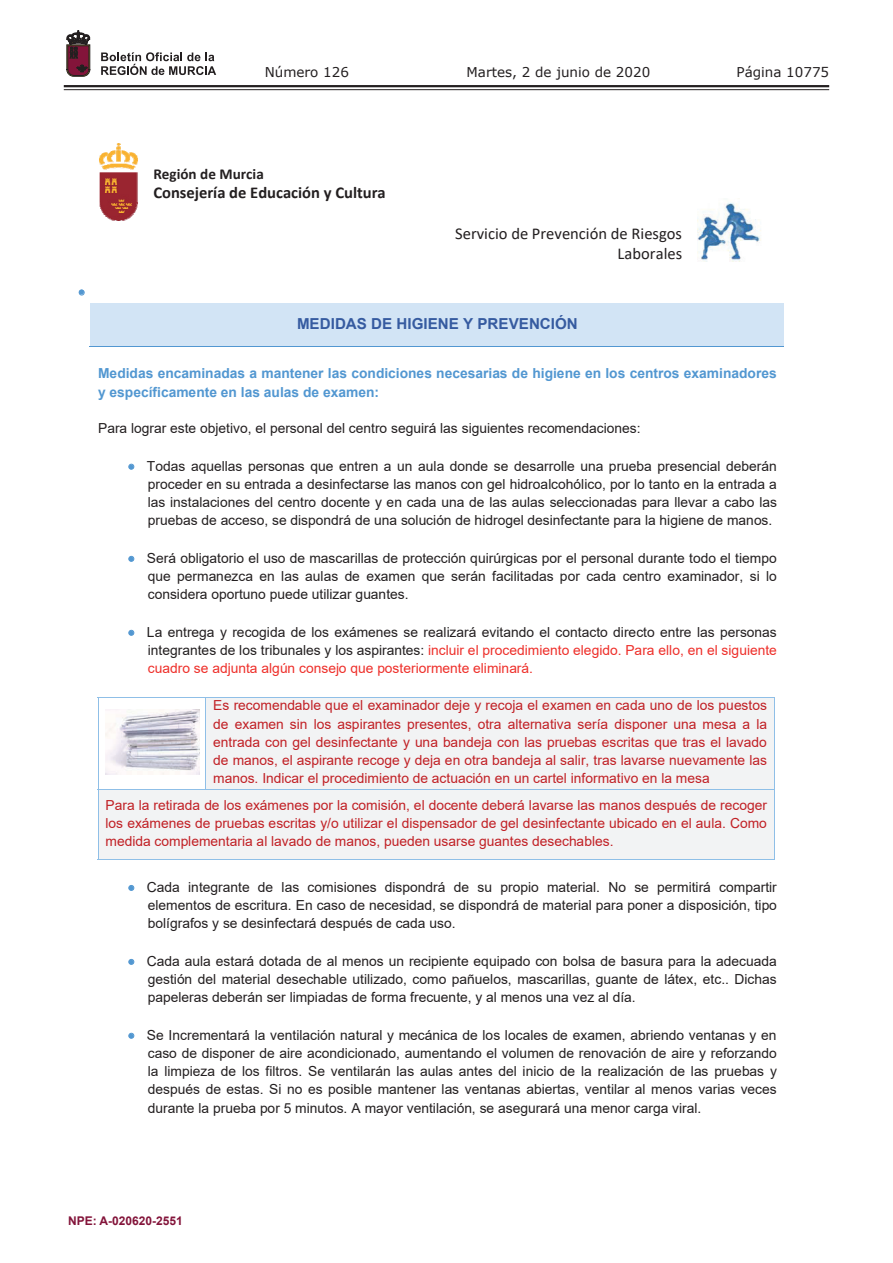
<style>
.page{position:relative;width:893px;height:1263px;background:#fff}
.page>*{position:absolute;margin:0;border:0;box-sizing:border-box;transform-origin:0 0}
.t1{font:16.5px/20.2px "Calibri";color:#231f20;text-align:right}
.t2{font:700 16.5px "Calibri";color:#231f20}
.t3{font:700 15.15px "Arial";color:#365ba0}
.t4{font:700 15.15px "Calibri";color:#231f20}
.t5{font:13.8px/18.3px "Arial";color:#231f20;text-align:justify}
.t6{font:13.8px/18.3px "Arial";color:#c12025;text-align:justify}
.t7{font:700 13.8px/18.1px "Arial";color:#5297d1}
.t8{font:13.8px "Symbol";color:#5297d1}
.t9{font:13.5px "Verdana";color:#231f20}
.t10{font:700 12px "Arial";color:#83143a}
.s1{color:#5297d1}
.s2{color:#ee2f2a}
</style>
<div class="page">
<hr style="left:64px;top:85px;width:765px;height:2px;background:#231f20">
<hr style="left:64px;top:89px;width:765px;height:1px;background:#231f20">
<svg style="left:101px;top:52px;width:115px;height:23px"></svg>
<svg style="left:67px;top:31px;width:23px;height:45px"></svg>
<img style="left:99px;top:143px;width:39px;height:78px">
<img style="left:698px;top:203px;width:63px;height:59px">
<svg style="left:79px;top:290px;width:5px;height:5px"></svg>
<div style="left:91px;top:303px;width:693px;height:44px;background:#d2e4f5"></div>
<hr style="left:90px;top:347px;width:694px;height:1px;background:#5297d1">
<svg style="left:129px;top:464px;width:5px;height:5px"></svg>
<svg style="left:129px;top:556px;width:5px;height:5px"></svg>
<svg style="left:129px;top:630px;width:5px;height:5px"></svg>
<div style="left:106px;top:710px;width:92px;height:66px;background:#fdf8f6"></div>
<img style="left:106px;top:710px;width:94px;height:64px">
<div style="left:206px;top:698px;width:568px;height:91px;background:#f2f3f4"></div>
<hr style="left:98px;top:697px;width:108px;height:1px;background:#8fbfe7">
<hr style="left:206px;top:697px;width:568px;height:1px;background:#8fbfe7">
<hr style="left:98px;top:698px;width:1px;height:91px;background:#8fbfe7">
<hr style="left:205px;top:698px;width:1px;height:91px;background:#8fbfe7">
<hr style="left:774px;top:698px;width:1px;height:91px;background:#8fbfe7">
<div style="left:98px;top:789px;width:676px;height:70px;background:#f2f3f4"></div>
<hr style="left:98px;top:789px;width:108px;height:1px;background:#8fbfe7">
<hr style="left:206px;top:789px;width:568px;height:1px;background:#8fbfe7">
<hr style="left:98px;top:789px;width:1px;height:71px;background:#8fbfe7">
<hr style="left:98px;top:859px;width:676px;height:1px;background:#8fbfe7">
<hr style="left:774px;top:789px;width:1px;height:71px;background:#8fbfe7">
<svg style="left:129px;top:885px;width:5px;height:6px"></svg>
<svg style="left:129px;top:959px;width:5px;height:5px"></svg>
<svg style="left:129px;top:1033px;width:5px;height:5px"></svg>
<p class="t9" style="left:265px;top:62px;width:86px">Número 126</p>
<p class="t9" style="left:466px;top:62px;width:185px">Martes, 2 de junio de 2020</p>
<p class="t9" style="left:736px;top:62px;width:94px">Página 10775</p>
<p class="t8" style="left:78px;top:283px;width:8px">•</p>
<p class="t4" style="left:153px;top:163px;width:112px">Región de Murcia</p>
<p class="t2" style="left:153px;top:181px;width:234px">Consejería de Educación y Cultura</p>
<p class="t1" style="left:455px;top:223px;width:228px">Servicio de Prevención de Riesgos<br>Laborales</p>
<p class="t3" style="left:297px;top:313px;width:282px">MEDIDAS DE HIGIENE Y PREVENCIÓN</p>
<p class="t7" style="left:98px;top:365px;width:680px">Medidas encaminadas a mantener las condiciones necesarias de higiene en los centros examinadores y específicamente en las aulas de examen:</p>
<p class="t5" style="left:98px;top:419px;width:544px">Para lograr este objetivo, el personal del centro seguirá las siguientes recomendaciones:</p>
<p class="t5" style="left:148px;top:456px;width:631px;text-indent:-20px"><span class="s1">•</span> Todas aquellas personas que entren a un aula donde se desarrolle una prueba presencial deberán proceder en su entrada a desinfectarse las manos con gel hidroalcohólico, por lo tanto en la entrada a las instalaciones del centro docente y en cada una de las aulas seleccionadas para llevar a cabo las pruebas de acceso, se dispondrá de una solución de hidrogel desinfectante para la higiene de manos.</p>
<p class="t5" style="left:148px;top:549px;width:630px;text-indent:-20px"><span class="s1">•</span> Será obligatorio el uso de mascarillas de protección quirúrgicas por el personal durante todo el tiempo que permanezca en las aulas de examen que serán facilitadas por cada centro examinador, si lo considera oportuno puede utilizar guantes.</p>
<p class="t5" style="left:148px;top:623px;width:631px;text-indent:-20px"><span class="s1">•</span> La entrega y recogida de los exámenes se realizará evitando el contacto directo entre las personas integrantes de los tribunales y los aspirantes: <span class="s2">incluir el procedimiento elegido. Para ello, en el siguiente cuadro se adjunta algún consejo que posteriormente eliminará.</span></p>
<p class="t6" style="left:213px;top:696px;width:555px">Es recomendable que el examinador deje y recoja el examen en cada uno de los puestos de examen sin los aspirantes presentes, otra alternativa sería disponer una mesa a la entrada con gel desinfectante y una bandeja con las pruebas escritas que tras el lavado de manos, el aspirante recoge y deja en otra bandeja al salir, tras lavarse nuevamente las manos. Indicar el procedimiento de actuación en un cartel informativo en la mesa</p>
<p class="t6" style="left:106px;top:796px;width:663px">Para la retirada de los exámenes por la comisión, el docente deberá lavarse las manos después de recoger los exámenes de pruebas escritas y/o utilizar el dispensador de gel desinfectante ubicado en el aula. Como medida complementaria al lavado de manos, pueden usarse guantes desechables.</p>
<p class="t5" style="left:148px;top:878px;width:631px;text-indent:-20px"><span class="s1">•</span> Cada integrante de las comisiones dispondrá de su propio material. No se permitirá compartir elementos de escritura. En caso de necesidad, se dispondrá de material para poner a disposición, tipo bolígrafos y se desinfectará después de cada uso.</p>
<p class="t5" style="left:148px;top:952px;width:631px;text-indent:-20px"><span class="s1">•</span> Cada aula estará dotada de al menos un recipiente equipado con bolsa de basura para la adecuada gestión del material desechable utilizado, como pañuelos, mascarillas, guante de látex, etc.. Dichas papeleras deberán ser limpiadas de forma frecuente, y al menos una vez al día.</p>
<p class="t5" style="left:148px;top:1025px;width:631px;text-indent:-20px"><span class="s1">•</span> Se Incrementará la ventilación natural y mecánica de los locales de examen, abriendo ventanas y en caso de disponer de aire acondicionado, aumentando el volumen de renovación de aire y reforzando la limpieza de los filtros. Se ventilarán las aulas antes del inicio de la realización de las pruebas y después de estas. Si no es posible mantener las ventanas abiertas, ventilar al menos varias veces durante la prueba por 5 minutos. A mayor ventilación, se asegurará una menor carga viral.</p>
<p class="t10" style="left:68px;top:1212px;width:116px">NPE: A-020620-2551</p>
</div>
